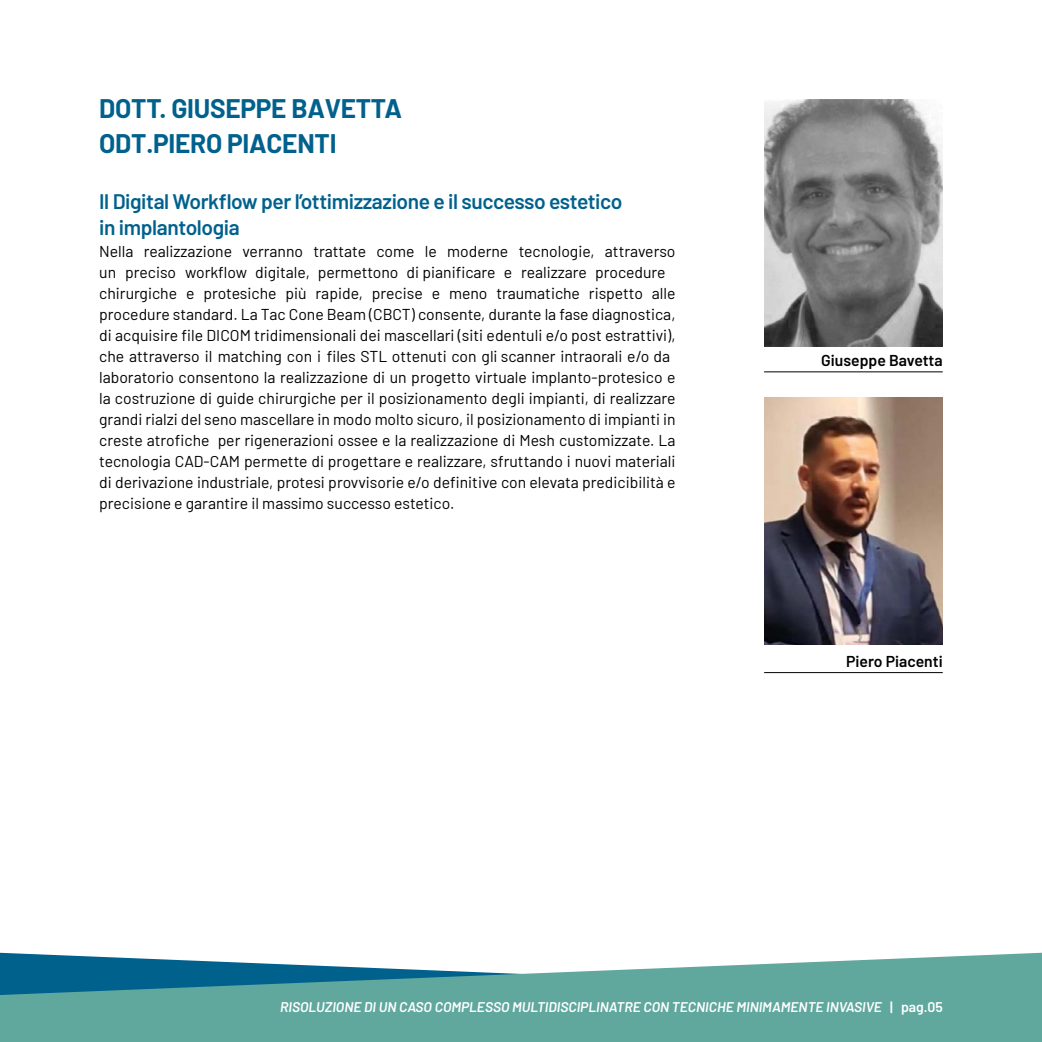
<style>
.page{position:relative;width:1042px;height:1042px;background:#fff}
.page>*{position:absolute;margin:0;border:0;box-sizing:border-box;transform-origin:0 0}
.Titolo{font:700 26.25px/35px "Barlow";letter-spacing:-.01em;color:#00618d}
.Titolo-2{font:600 21px/26.2px "Barlow";letter-spacing:-.02em;color:#00618d}
.Titolo-3{font:15.75px/21px "Barlow";color:#000}
.Testo_Elenco_puntato{font:600 15.75px "Barlow";color:#000}
.t1{font:italic 600 14px "Barlow";color:#fff}
.s1{font-style:normal}
</style>
<div class="page">
<svg style="left:0;top:952px;width:1042px;height:90px;background:#68aaa8"></svg>
<img style="left:764px;top:100px;width:179px;height:246px">
<img style="left:764px;top:398px;width:179px;height:246px">
<hr style="left:764px;top:371px;width:179px;height:1px;background:#000">
<hr style="left:764px;top:672px;width:179px;height:1px;background:#000">
<p class="Titolo" style="left:99px;top:89px;width:304px">DOTT. GIUSEPPE BAVETTA<br>ODT.PIERO PIACENTI</p>
<p class="Titolo-2" style="left:99px;top:187px;width:525px">Il Digital Workflow per l’ottimizzazione e il successo estetico in implantologia</p>
<p class="Titolo-3" style="left:99px;top:240px;width:578px">Nella realizzazione verranno trattate come le moderne tecnologie, attraverso un preciso workflow digitale, permettono di pianificare e realizzare procedure chirurgiche e protesiche più rapide, precise e meno traumatiche rispetto alle procedure standard. La Tac Cone Beam (CBCT) consente, durante la fase diagnostica, di acquisire file DICOM tridimensionali dei mascellari (siti edentuli e/o post estrattivi), che attraverso il matching con i files STL ottenuti con gli scanner intraorali e/o da laboratorio consentono la realizzazione di un progetto virtuale implanto-protesico e la costruzione di guide chirurgiche per il posizionamento degli impianti, di realizzare grandi rialzi del seno mascellare in modo molto sicuro, il posizionamento di impianti in creste atrofiche per rigenerazioni ossee e la realizzazione di Mesh customizzate. La tecnologia CAD-CAM permette di progettare e realizzare, sfruttando i nuovi materiali di derivazione industriale, protesi provvisorie e/o definitive con elevata predicibilità e precisione e garantire il massimo successo estetico.</p>
<p class="Testo_Elenco_puntato" style="left:821px;top:349px;width:123px">Giuseppe Bavetta</p>
<p class="Testo_Elenco_puntato" style="left:846px;top:650px;width:98px">Piero Piacenti</p>
<p class="t1" style="left:280px;top:997px;width:664px">RISOLUZIONE DI UN CASO COMPLESSO MULTIDISCIPLINATRE CON TECNICHE MINIMAMENTE INVASIVE <span class="s1">| pag.05</span></p>
</div>
